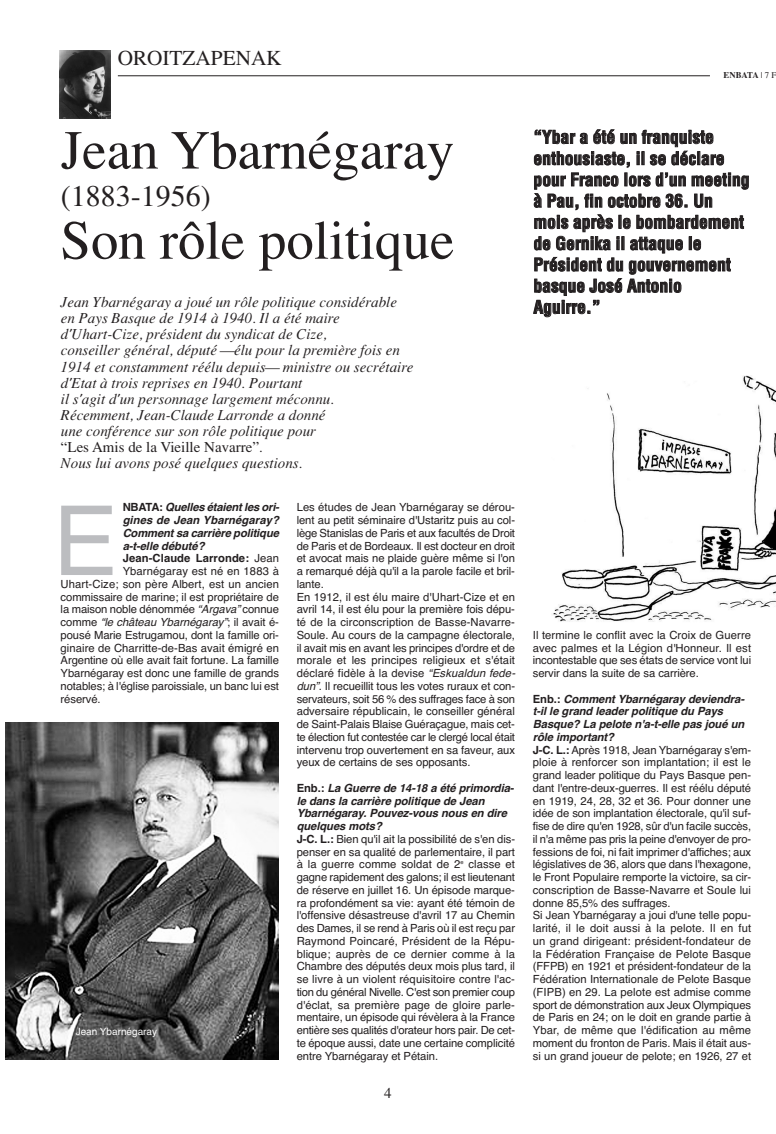
<style>
.page{position:relative;width:776px;height:1134px;background:#fff}
.page>*{position:absolute;margin:0;border:0;box-sizing:border-box;transform-origin:0 0}
.t1{font:96.62px "Helvetica";color:#bcbdc0}
.t2{font:55px "Times";color:#231f20}
.t3{font:30px "Times";color:#231f20}
.t4{font:21.25px "Times";color:#231f20}
.t5{font:700 condensed 17.5px/21.2px "Helvetica";color:#231f20}
.t6{font:italic 15px/16.1px "Times";color:#231f20}
.t7{font:15px "Times";color:#231f20}
.t8{font:11.25px/12.8px "Helvetica";letter-spacing:-.01em;color:#231f20}
.t9{font:italic 700 11.25px "Helvetica";color:#231f20}
.t10{font:11.25px "Helvetica";letter-spacing:.01em;color:#231f20}
.t11{font:italic 11.25px "Helvetica";color:#231f20}
.t12{font:700 11.25px "Helvetica";letter-spacing:.01em;color:#231f20}
.t13{font:10px "Helvetica";color:#fff}
.t14{font:700 8.75px "Times";color:#231f20}
.s1{font-weight:400}
.s2{font-style:normal}
.s3{font-style:italic}
.s4{font-weight:700}
.s5{font-weight:700;font-style:italic}
</style>
<div class="page">
<hr style="left:118px;top:75px;width:592px;height:1px;background:#231f20">
<img style="left:60px;top:50px;width:50px;height:69px">
<img style="left:5px;top:722px;width:274px;height:338px">
<img style="left:553px;top:376px;width:223px;height:246px">
<h3 class="t4" style="left:118px;top:50px;width:166px">OROITZAPENAK</h3>
<p class="t14" style="left:724px;top:72px;width:54px">ENBATA <span class="s1">| 7 F</span></p>
<h2 class="t2" style="left:61px;top:130px;width:395px">Jean Ybarnégaray</h2>
<h3 class="t3" style="left:61px;top:185px;width:151px">(1883-1956)</h3>
<h2 class="t2" style="left:60px;top:220px;width:396px">Son rôle politique</h2>
<p class="t6" style="left:61px;top:295px;width:354px">Jean Ybarnégaray a joué un rôle politique considérable en Pays Basque de 1914 à 1940. Il a été maire d'Uhart-Cize, président du syndicat de Cize,<br>conseiller général, député —élu pour la première fois en 1914 et constamment réélu depuis— ministre ou secrétaire d'Etat à trois reprises en 1940. Pourtant<br>il s'agit d'un personnage largement méconnu.<br>Récemment, Jean-Claude Larronde a donné<br>une conférence sur son rôle politique pour<br><span class="s2">“Les Amis de la Vieille Navarre”</span>.<br>Nous lui avons posé quelques questions.</p>
<h1 class="t1" style="left:53px;top:506px;width:66px">E</h1>
<p class="t9" style="left:123px;top:503px;width:160px"><span class="s2">N B ATA :</span> Quelles étaientles ori-</p>
<p class="t9" style="left:123px;top:516px;width:160px">gines de Jean Ybarnégaray?</p>
<p class="t9" style="left:123px;top:529px;width:160px">Commentsa carrière politique</p>
<p class="t9" style="left:123px;top:541px;width:86px">a-t-elle débuté?</p>
<p class="t12" style="left:123px;top:554px;width:158px">Jean-Claude Larronde: <span class="s1">Jean</span></p>
<p class="t10" style="left:123px;top:567px;width:158px">Ybarnégaray est né en 1883 à</p>
<p class="t10" style="left:61px;top:580px;width:220px">Uhart-Cize; son père Albert, est un ancien</p>
<p class="t8" style="left:61px;top:591px;width:220px">commissaire de marine; il est propriétaire de</p>
<p class="t8" style="left:61px;top:604px;width:220px">la maison noble dénommée <span class="s3">“Argava”</span>connue</p>
<p class="t11" style="left:61px;top:618px;width:220px"><span class="s2">c o m m e</span> “le château Ybarnégaray ”<span class="s2">; i l a v a i t é -</span></p>
<p class="t8" style="left:61px;top:629px;width:220px">pousé Marie Estrugamou, dont la famille ori-</p>
<p class="t8" style="left:61px;top:642px;width:220px">ginaire de Charritte-de-Bas avait émigré en</p>
<p class="t8" style="left:61px;top:655px;width:220px">Argentine où elle avait fait fortune. La famille</p>
<p class="t8" style="left:61px;top:668px;width:220px">Ybarnégaray est donc une famille de grands</p>
<p class="t8" style="left:61px;top:680px;width:220px">notables; à l'église paroissiale, un banc lui est</p>
<p class="t8" style="left:61px;top:693px;width:42px">réservé.</p>
<p class="t13" style="left:76px;top:1028px;width:83px">Jean Ybarnégaray</p>
<p class="t8" style="left:297px;top:502px;width:222px">Les études de Jean Ybarnégaray se dérou&shy;lent au petit séminaire d'Ustaritz puis au col&shy;lège Stanislas de Paris et aux facultés de Droit de Paris et de Bordeaux. Il est docteur en droit et avocat mais ne plaide guère même si l'on a remarqué déjà qu'il a la parole facile et bril&shy;lante.<br>En 1912, il est élu maire d'Uhart-Cize et en avril 14, il est élu pour la première fois dépu&shy;té de la circonscription de Basse-Navarre-Soule. Au cours de la campagne électorale, il avait mis en avant les principes d'ordre et de morale et les principes religieux et s'était déclaré fidèle à la devise <span class="s3">“Eskualdun fede&shy;dun”</span>. Il recueillit tous les votes ruraux et con&shy;servateurs, soit 56 % des suffrages face à son adversaire républicain, le conseiller général de Saint-Palais Blaise Guéraçague, mais cet&shy;te élection fut contestée car le clergé local était intervenu trop ouvertement en sa faveur, aux yeux de certains de ses opposants.</p>
<p class="t8" style="left:297px;top:782px;width:221px"><span class="s4">E n b . :</span> <span class="s5">La Guerre de 14-18 a été primordia&shy;le dans la carrière politique de Jean Ybarnégaray. Pouvez-vous nous en dire quelques mots?<br></span><span class="s4">J-C. L.:</span> Bien qu'il ait la possibilité de s'en dis&shy;penser en sa qualité de parlementaire, il part à la guerre comme soldat de 2<sup>e</sup> classe et gagne rapidement des galons; il est lieutenant de réserve en juillet 16. Un épisode marque&shy;ra profondément sa vie: ayant été témoin de l'offensive désastreuse d'avril 17 au Chemin des Dames, il se rend à Paris où il est reçu par Raymond Poincaré, Président de la Répu&shy;blique; auprès de ce dernier comme à la Chambre des députés deux mois plus tard, il se livre à un violent réquisitoire contre l'ac&shy;tion du général Nivelle. C'est son premier coup d'éclat, sa première page de gloire parle&shy;mentaire, un épisode qui révèlera à la France entière ses qualités d'orateur hors pair. De cet&shy;te époque aussi, date une certaine complicité entre Ybarnégaray et Pétain.</p>
<h3 class="t7" style="left:384px;top:1087px;width:9px">4</h3>
<h3 class="t5" style="left:534px;top:128px;width:218px">“Ybar a été un franquiste enthousiaste, il se déclare pour Franco lors d’un meeting à Pau, fin octobre 36. Un mois après le bombardement de Gernika il attaque le<br>Président du gouvernement basque José Antonio<br>Aguirre.”</h3>
<p class="t8" style="left:533px;top:629px;width:220px;text-align:justify">Il termine le conflit avec la Croix de Guerre avec palmes et la Légion d'Honneur. Il est incontestable que ses états de service vont lui servir dans la suite de sa carrière.</p>
<p class="t8" style="left:533px;top:693px;width:220px"><span class="s4">E n b . :</span> <span class="s5">CommentYbarnégaray deviendra&shy;t-il le grand leader politique du Pays Basque? La pelote n'a-t-elle pas joué un rôle important?<br></span><span class="s4">J-C. L.:</span> Après 1918, Jean Ybarnégaray s'em&shy;ploie à renforcer son implantation; il est le grand leader politique du Pays Basque pen&shy;dant l'entre-deux-guerres. Il est réélu député en 1919, 24, 28, 32 et 36. Pour donner une idée de son implantation électorale, qu'il suf&shy;fise de dire qu'en 1928, sûr d'un facile succès, il n'a même pas pris la peine d'envoyer de pro&shy;fessions de foi, ni fait imprimer d'affiches; aux législatives de 36, alors que dans l'hexagone, le Front Populaire remporte la victoire, sa cir&shy;conscription de Basse-Navarre et Soule lui donne 85,5% des suffrages.<br>Si Jean Ybarnégaray a joui d'une telle popu&shy;larité, il le doit aussi à la pelote. Il en fut un grand dirigeant: président-fondateur de la Fédération Française de Pelote Basque (FFPB) en 1921 et président-fondateur de la Fédération Internationale de Pelote Basque (FIPB) en 29. La pelote est admise comme sport de démonstration aux Jeux Olympiques de Paris en 24; on le doit en grande partie à Ybar, de même que l'édification au même moment du fronton de Paris. Mais il était aus&shy;si un grand joueur de pelote; en 1926, 27 et</p>
</div>
